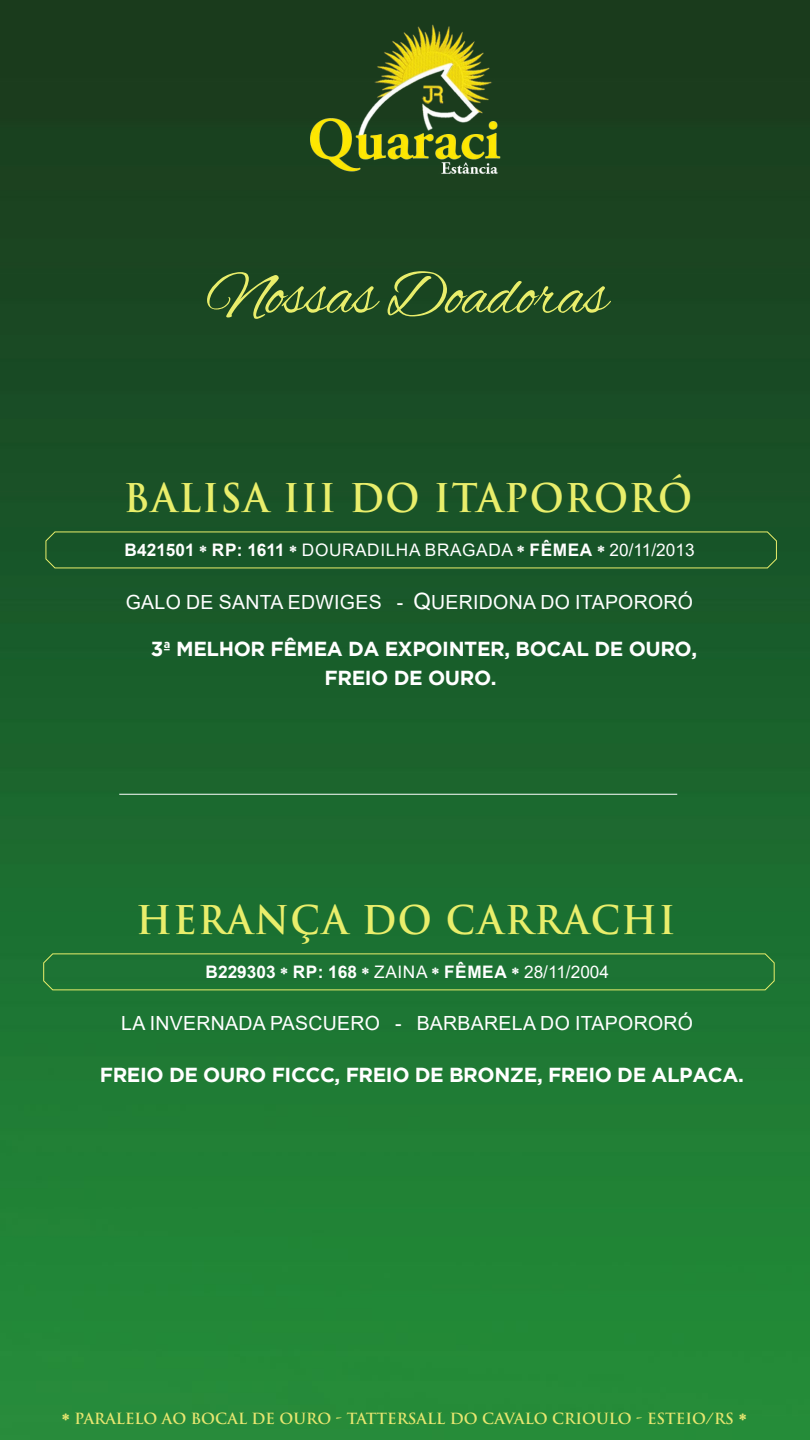
<style>
.page{position:relative;width:810px;height:1440px;background:#fff}
.page>*{position:absolute;margin:0;border:0;box-sizing:border-box;transform-origin:0 0}
.t1{font:65.25px "Alex Brush";letter-spacing:-.02em;color:#e9ee6b}
.t2{font:700 38.62px "Trajan Pro";letter-spacing:.04em;color:#e9ee6b;scale:.95 1}
.t3{font:700 20.25px/28.5px "Gotham";letter-spacing:-.02em;color:#fff}
.t4{font:19.5px "Arial";letter-spacing:.015em;color:#fff}
.t5{font:17.25px "Arial";letter-spacing:.035em;color:#fff}
.t6{font:700 17.25px "Arial";color:#fff}
.t7{font:700 15px "Trajan Pro";color:#e7e670}
.s1{font-weight:700}
.s2{font-family:"Mr Eaves XL Mod OT";font-weight:900}
.s3{font-size:22.5px}
.s4{font-weight:400}
.s5{font-family:"Mr Eaves XL Mod OT";font-weight:900;font-size:17.25px}
</style>
<div class="page">
<img style="left:0;top:0;width:810px;height:1440px">
<img style="left:270px;top:0;width:285px;height:200px">
<svg style="left:45px;top:531px;width:732px;height:38px;background:#225d2c"></svg>
<svg style="left:43px;top:953px;width:732px;height:38px;background:#277936"></svg>
<hr style="left:119px;top:794px;width:558px;height:1px;background:#fff">
<h1 class="t1" style="left:207px;top:259px;width:402px">Nossas Doadoras</h1>
<h2 class="t2" style="left:124px;top:474px;width:600px">BALISA III DO ITAPORORÓ</h2>
<p class="t5" style="left:124px;top:538px;width:572px"><span class="s1">B421501</span> <span class="s2">*</span> <span class="s1">RP: 1611</span> <span class="s2">*</span> DOURADILHA BRAGADA <span class="s2">*</span> <span class="s1">FÊMEA</span> <span class="s2">*</span> 20/11/2013</p>
<p class="t4" style="left:126px;top:588px;width:569px">GALO DE SANTA EDWIGES - <span class="s3">Q</span>UERIDONA DO ITAPORORÓ</p>
<p class="t3" style="left:325px;top:634px;width:374px;text-indent:-174px">3ª MELHOR FÊMEA DA EXPOINTER, BOCAL DE OURO,<br>FREIO DE OURO.</p>
<h2 class="t2" style="left:136px;top:896px;width:569px">HERANÇA DO CARRACHI</h2>
<p class="t6" style="left:205px;top:959px;width:405px">B229303 <span class="s2">*</span> RP: 168 <span class="s2">*</span> <span class="s4">ZAINA</span> <span class="s2">*</span> FÊMEA <span class="s2">*</span> <span class="s4">28/11/2004</span></p>
<p class="t4" style="left:121px;top:1010px;width:573px">LA INVERNADA PASCUERO - BARBARELA DO ITAPORORÓ</p>
<p class="t3" style="left:100px;top:1060px;width:645px">FREIO DE OURO FICCC, FREIO DE BRONZE, FREIO DE ALPACA.</p>
<p class="t7" style="left:62px;top:1409px;width:686px"><span class="s5">*</span> PARALELO AO BOCAL DE OURO - TATTERSALL DO CAVALO CRIOULO - ESTEIO/RS <span class="s5">*</span></p>
</div>
